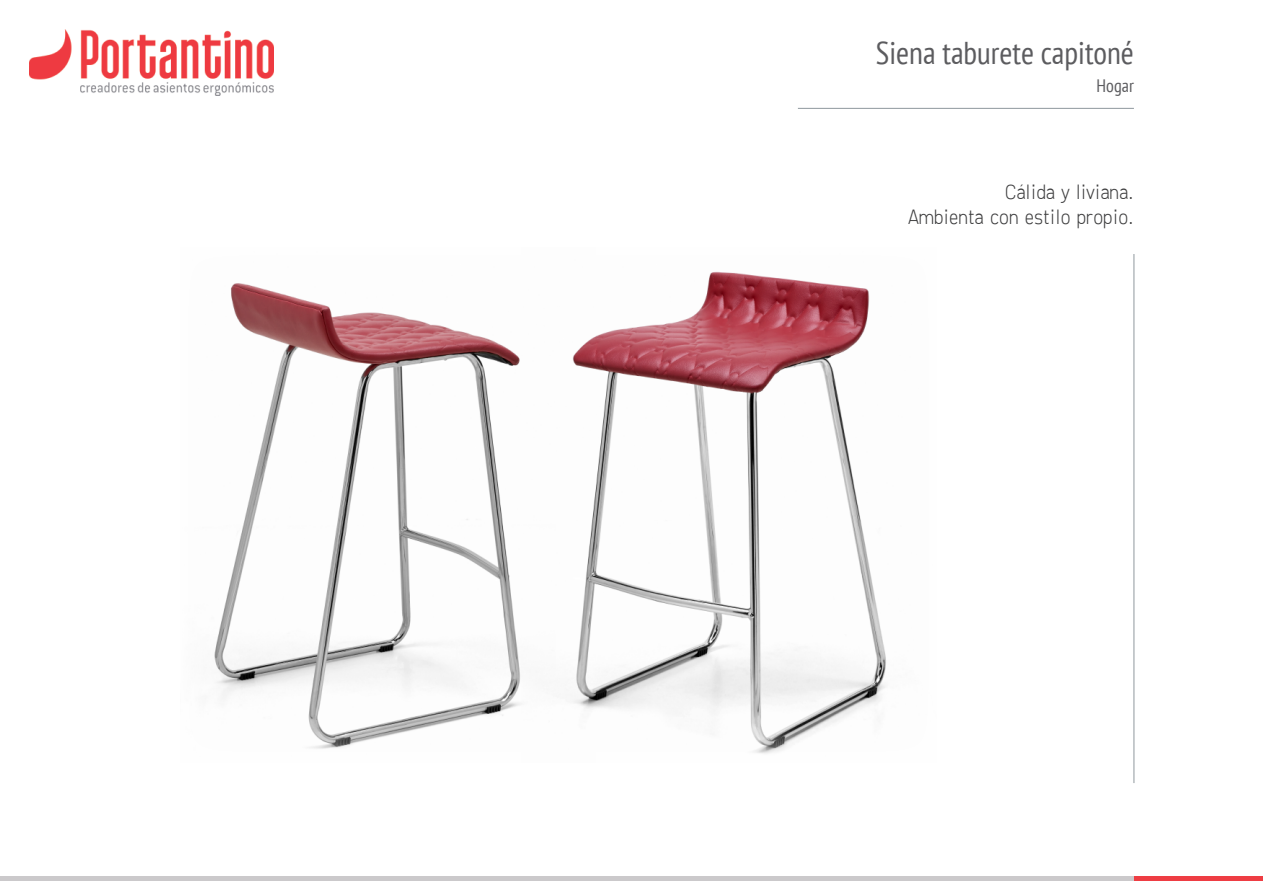
<style>
.page{position:relative;width:1263px;height:893px;background:#fff}
.page>*{position:absolute;margin:0;border:0;box-sizing:border-box;transform-origin:0 0}
.t1{font:condensed 31.5px "PT Sans";color:#5c5c5f}
.t2{font:300 21px/25.2px "Freeroad";color:#3e3e3f;text-align:right}
.t3{font:condensed 18px "PT Sans";color:#5c5c5f}
</style>
<div class="page">
<div style="left:1134px;top:876px;width:129px;height:5px;background:#ee3d43"></div>
<img style="left:29px;top:29px;width:245px;height:67px">
<div style="left:0;top:876px;width:1134px;height:5px;background:#cbc9cb"></div>
<hr style="left:1134px;top:254px;width:1px;height:529px;background:#8f989e">
<hr style="left:798px;top:108px;width:336px;height:1px;background:#8f989e">
<img style="left:214px;top:283px;width:307px;height:466px">
<img style="left:521px;top:271px;width:365px;height:483px">
<h1 class="t1" style="left:876px;top:33px;width:259px">Siena taburete capitoné</h1>
<p class="t3" style="left:1096px;top:74px;width:39px">Hogar</p>
<p class="t2" style="left:908px;top:179px;width:227px">Cálida y liviana.<br>Ambienta con estilo propio.</p>
</div>
